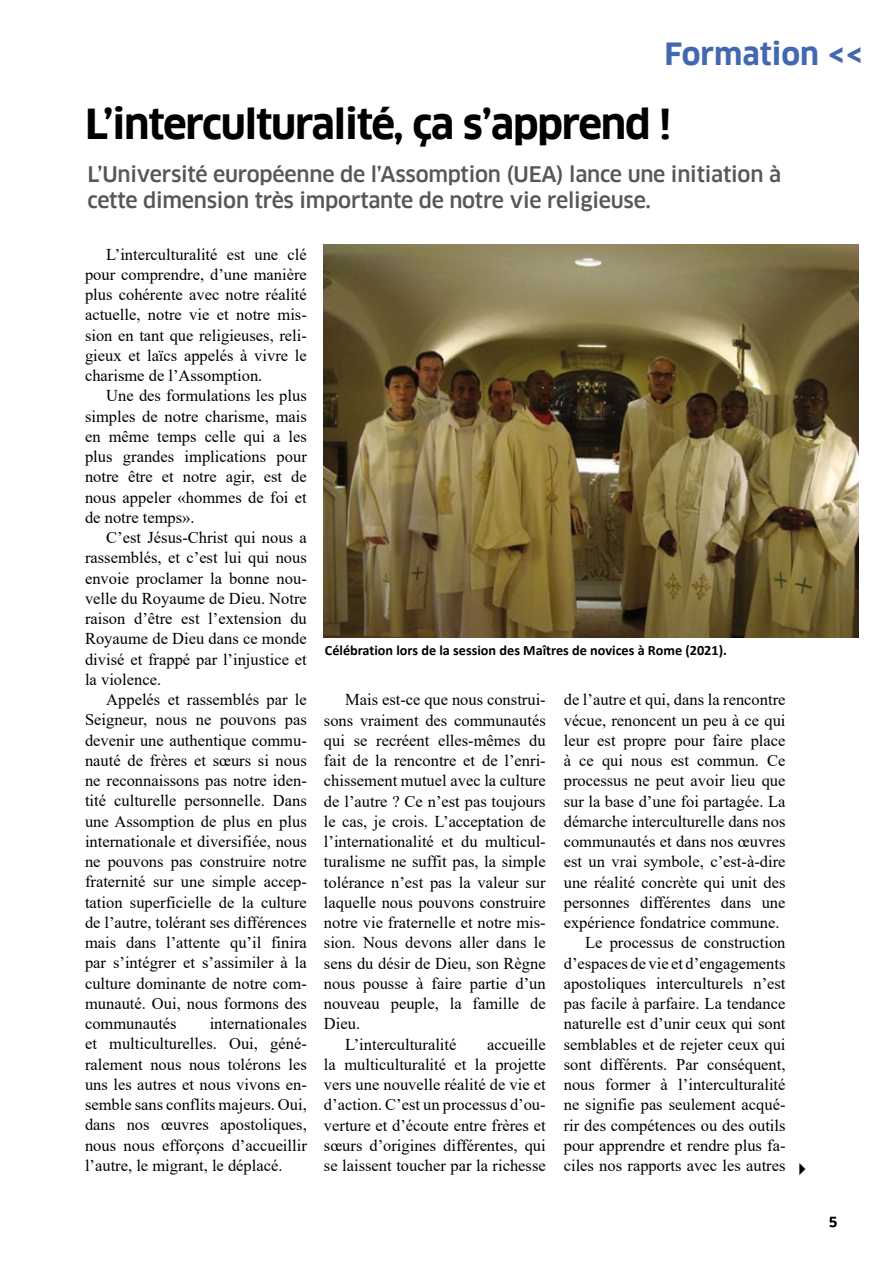
<style>
.page{position:relative;width:893px;height:1263px;background:#fff}
.page>*{position:absolute;margin:0;border:0;box-sizing:border-box;transform-origin:0 0}
.t1{font:700 40.5px "Clan";letter-spacing:-.03em;color:#000}
.t2{font:700 30px "Clan";color:#4468b0}
.t3{font:500 21px/25.5px "Clan";letter-spacing:-.01em;color:#575756}
.t4{font:16.5px/20.2px "Times New Roman";color:#000;text-align:justify}
.t5{font:700 14.25px "Calibri";color:#000}
.t6{font:500 13.5px "Clan";color:#000}
</style>
<div class="page">
<img style="left:324px;top:244px;width:534px;height:394px">
<h2 class="t2" style="left:664px;top:37px;width:200px">Formation &lt;&lt;</h2>
<h1 class="t1" style="left:85px;top:101px;width:588px">L’interculturalité, ça s’apprend !</h1>
<p class="t3" style="left:87px;top:162px;width:695px">L’Université européenne de l’Assomption (UEA) lance une initiation à cette dimension très importante de notre vie religieuse.</p>
<p class="t4" style="left:85px;top:244px;width:223px;text-indent:21px">L’interculturalité est une clé pour comprendre, d’une manière plus cohérente avec notre réalité actuelle, notre vie et notre mis&shy;sion en tant que religieuses, reli&shy;gieux et laïcs appelés à vivre le charisme de l’Assomption.</p>
<p class="t4" style="left:85px;top:385px;width:223px;text-indent:21px">Une des formulations les plus simples de notre charisme, mais en même temps celle qui a les plus grandes implications pour notre être et notre agir, est de nous appeler «hommes de foi et de notre temps».</p>
<p class="t4" style="left:85px;top:527px;width:223px;text-indent:21px">C’est Jésus-Christ qui nous a rassemblés, et c’est lui qui nous envoie proclamer la bonne nou&shy;velle du Royaume de Dieu. Notre raison d’être est l’extension du Royaume de Dieu dans ce monde divisé et frappé par l’injustice et la violence.</p>
<p class="t4" style="left:85px;top:689px;width:223px;text-indent:21px">Appelés et rassemblés par le Seigneur, nous ne pouvons pas devenir une authentique commu&shy;nauté de frères et sœurs si nous ne reconnaissons pas notre iden&shy;tité culturelle personnelle. Dans une Assomption de plus en plus internationale et diversifiée, nous ne pouvons pas construire notre fraternité sur une simple accep&shy;tation superficielle de la culture de l’autre, tolérant ses différences mais dans l’attente qu’il finira par s’intégrer et s’assimiler à la culture dominante de notre com&shy;munauté. Oui, nous formons des communautés</p>
<p class="t4" style="left:85px;top:1013px;width:223px;text-indent:125px">internationales et multiculturelles. Oui, géné&shy;ralement nous nous tolérons les uns les autres et nous vivons en&shy;semble sans conflits majeurs. Oui, dans nos œuvres apostoliques, nous nous efforçons d’accueillir l’autre, le migrant, le déplacé.</p>
<p class="t5" style="left:325px;top:641px;width:404px">Célébration lors de la session des Maîtres de novices à Rome (2021).</p>
<p class="t4" style="left:345px;top:689px;width:202px">Mais est-ce que nous construi-</p>
<p class="t4" style="left:324px;top:709px;width:223px">sons vraiment des communautés</p>
<p class="t4" style="left:324px;top:730px;width:223px">qui se recréent elles-mêmes du</p>
<p class="t4" style="left:324px;top:750px;width:223px">fait de la rencontre et de l’enri-</p>
<p class="t4" style="left:324px;top:770px;width:223px">chissement mutuel avec la culture</p>
<p class="t4" style="left:324px;top:790px;width:223px">de l’autre ? Ce n’est pas toujours</p>
<p class="t4" style="left:324px;top:811px;width:223px">le cas, je crois. L’acceptation de</p>
<p class="t4" style="left:324px;top:831px;width:223px">l’internationalité et du multicul-</p>
<p class="t4" style="left:324px;top:851px;width:223px">turalisme ne suffit pas, la simple</p>
<p class="t4" style="left:324px;top:871px;width:223px">tolérance n’est pas la valeur sur</p>
<p class="t4" style="left:324px;top:892px;width:223px">laquelle nous pouvons construire</p>
<p class="t4" style="left:324px;top:912px;width:223px">notre vie fraternelle et notre mis-</p>
<p class="t4" style="left:324px;top:932px;width:223px">sion. Nous devons aller dans le</p>
<p class="t4" style="left:324px;top:952px;width:223px">sens du désir de Dieu, son Règne</p>
<p class="t4" style="left:324px;top:973px;width:223px">nous pousse à faire partie d’un</p>
<p class="t4" style="left:324px;top:993px;width:223px">nouveau peuple, la famille de</p>
<p class="t4" style="left:324px;top:1013px;width:38px">Dieu.</p>
<p class="t4" style="left:345px;top:1033px;width:113px">L’interculturalité</p>
<p class="t4" style="left:324px;top:1033px;width:223px;text-indent:163px">accueille la multiculturalité et la projette vers une nouvelle réalité de vie et d’action. C’est un processus d’ou&shy;verture et d’écoute entre frères et sœurs d’origines différentes, qui se laissent toucher par la richesse</p>
<p class="t4" style="left:564px;top:689px;width:223px">de l’autre et qui, dans la rencontre</p>
<p class="t4" style="left:564px;top:709px;width:223px">vécue, renoncent un peu à ce qui</p>
<p class="t4" style="left:564px;top:730px;width:223px">leur est propre pour faire place</p>
<p class="t4" style="left:564px;top:750px;width:223px">à ce qui nous est commun. Ce</p>
<p class="t4" style="left:564px;top:770px;width:223px">processus ne peut avoir lieu que</p>
<p class="t4" style="left:564px;top:790px;width:223px">sur la base d’une foi partagée. La</p>
<p class="t4" style="left:564px;top:811px;width:223px">démarche interculturelle dans nos</p>
<p class="t4" style="left:564px;top:831px;width:223px">communautés et dans nos œuvres</p>
<p class="t4" style="left:564px;top:851px;width:223px">est un vrai symbole, c’est-à-dire</p>
<p class="t4" style="left:564px;top:871px;width:223px">une réalité concrète qui unit des</p>
<p class="t4" style="left:564px;top:892px;width:223px">personnes différentes dans une</p>
<p class="t4" style="left:564px;top:912px;width:217px">expérience fondatrice commune.</p>
<p class="t4" style="left:585px;top:932px;width:202px">Le processus de construction</p>
<p class="t4" style="left:564px;top:952px;width:223px">d’espaces de vie et d’engagements</p>
<p class="t4" style="left:564px;top:973px;width:223px">apostoliques interculturels n’est</p>
<p class="t4" style="left:564px;top:993px;width:223px">pas facile à parfaire. La tendance</p>
<p class="t4" style="left:564px;top:1013px;width:223px">naturelle est d’unir ceux qui sont</p>
<p class="t4" style="left:564px;top:1033px;width:223px">semblables et de rejeter ceux qui</p>
<p class="t4" style="left:564px;top:1054px;width:223px">sont différents. Par conséquent,</p>
<p class="t4" style="left:564px;top:1074px;width:223px">nous former à l’interculturalité</p>
<p class="t4" style="left:564px;top:1094px;width:223px">ne signifie pas seulement acqué-</p>
<p class="t4" style="left:564px;top:1114px;width:223px">rir des compétences ou des outils</p>
<p class="t4" style="left:564px;top:1135px;width:223px">pour apprendre et rendre plus fa-</p>
<p class="t4" style="left:564px;top:1155px;width:223px">ciles nos rapports avec les autres</p>
<p class="t6" style="left:829px;top:1214px;width:10px">5</p>
</div>
